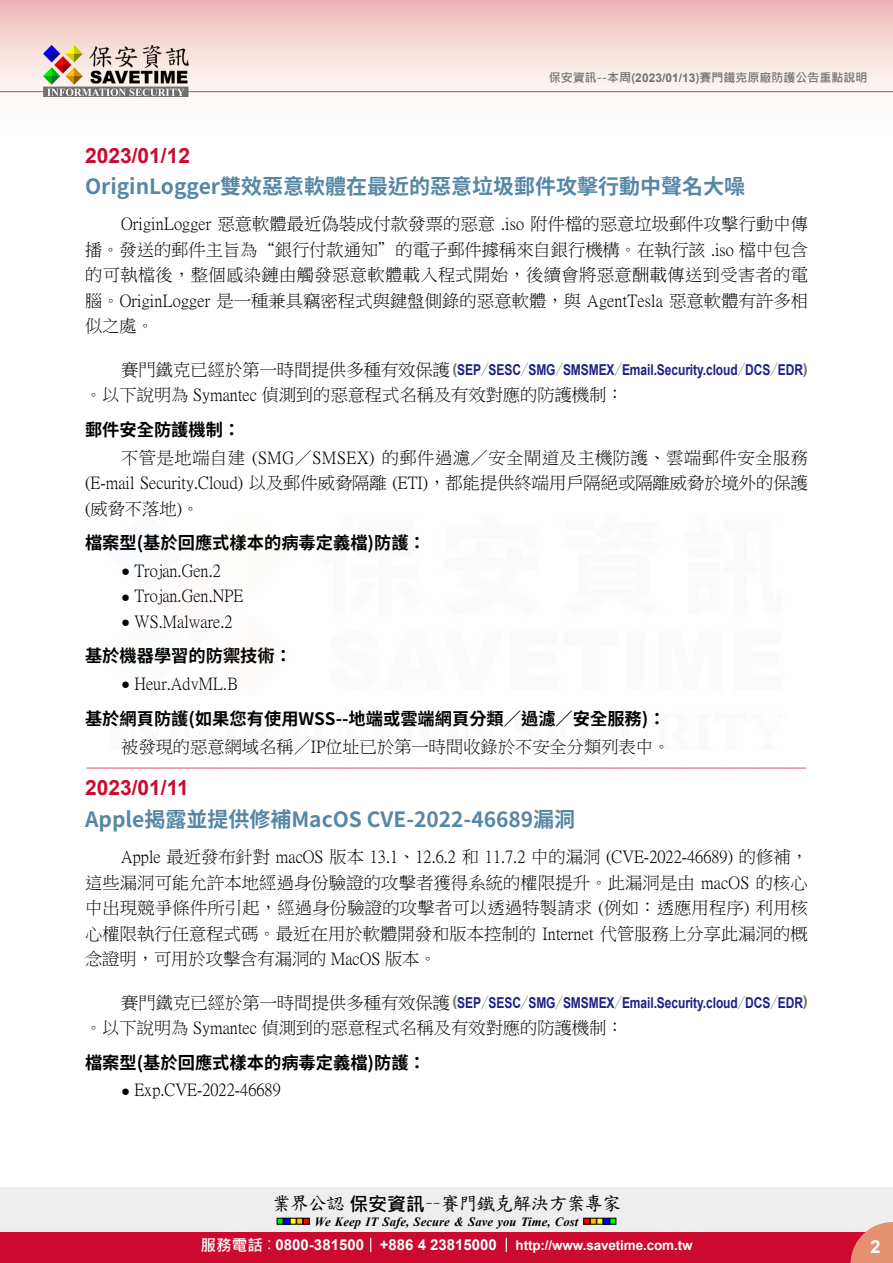
<style>
.page{position:relative;width:893px;height:1263px;background:#fff}
.page>*{position:absolute;margin:0;border:0;box-sizing:border-box;transform-origin:0 0}
.t1{font:700 21px "Source Han Sans TW";color:#5687a5}
.t2{font:700 21px "Arial";color:#cc0a2f}
.t3{font:18.9px "DF Kai Shu SB Estd BF";letter-spacing:-.05em;color:#000}
.t4{font:700 18px "Arial";color:#fff}
.t5{font:17.25px/25.5px "P Ming Li U";color:#000;text-align:justify}
.t6{font:700 17.25px "Source Han Sans TW";color:#000}
.t7{font:16.5px "DF Kai Shu SB Estd BF";color:#cc0a2f}
.t8{font:700 15px "Arial";letter-spacing:-.005em;color:#1d2088;scale:.8 1}
.t9{font:700 13.5px "Arial";letter-spacing:-.01em;color:#fff}
.t10{font:italic 700 12.6px "Times New Roman";letter-spacing:.005em;color:#000}
.t11{font:700 12px "Microsoft Jheng Hei";color:#727171}
.s1{font-family:"Arial"}
.s2{font-family:"P Ming Li U";font-weight:400;font-size:17.25px;color:#000}
.s3{color:#727171}
.s4{font-family:"Source Han Sans TW";font-weight:800;color:#727171}
.s5{font-family:"Arial";font-size:15px}
.s6{font-family:"Microsoft Jheng Hei";font-weight:700}
.s7{font-family:"Microsoft Jheng Hei";font-size:15.6px}
.s8{font-family:"Microsoft Jheng Hei";font-weight:400;font-size:15.6px}
.s9{font-size:15px}
</style>
<div class="page">
<div style="left:0;top:1187px;width:893px;height:49px;background:#eee"></div>
<svg style="left:277px;top:1218px;width:32px;height:6px"></svg>
<svg style="left:584px;top:1218px;width:32px;height:6px"></svg>
<div style="left:0;top:1232px;width:893px;height:31px;background:#cc0a2f"></div>
<svg style="left:850px;top:1222px;width:43px;height:41px"></svg>
<svg style="left:370px;top:1238px;width:1px;height:14px"></svg>
<svg style="left:506px;top:1238px;width:1px;height:14px"></svg>
<div style="left:0;top:0;width:893px;height:141px;background:linear-gradient(to bottom,#efc0bb,#fff)"></div>
<hr style="left:0;top:91px;width:893px;height:1px;background:#727171">
<img style="left:44px;top:46px;width:145px;height:51px">
<p class="t11" style="left:549px;top:70px;width:320px">保安資訊--本周(<span class="s1">2023/01/13</span>)賽門鐵克原廠防護公告重點說明</p>
<p class="t2" style="left:85px;top:140px;width:107px">2023/01/12</p>
<p class="t1" style="left:85px;top:175px;width:662px">OriginLogger雙效惡意軟體在最近的惡意垃圾郵件攻擊行動中聲名大噪</p>
<p class="t5" style="left:85px;top:211px;width:725px;text-indent:36px">OriginLogger 惡意軟體最近偽裝成付款發票的惡意 .iso 附件檔的惡意垃圾郵件攻擊行動中傳播。發送的郵件主旨為“銀行付款通知”的電子郵件據稱來自銀行機構。在執行該 .iso 檔中包含的可執檔後，整個感染鏈由觸發惡意軟體載入程式開始，後續會將惡意酬載傳送到受害者的電腦。OriginLogger 是一種兼具竊密程式與鍵盤側錄的惡意軟體，與 AgentTesla 惡意軟體有許多相似之處。</p>
<p class="t8" style="left:121px;top:359px;width:860px"><span class="s2">賽門鐵克已經於第一時間提供多種有效保護</span><span class="s3">(</span>SEP<span class="s4">／</span>SESC<span class="s4">／</span>SMG<span class="s4">／</span>SMSMEX<span class="s4">／</span>Email.Security.cloud<span class="s4">／</span>DCS<span class="s4">／</span>EDR<span class="s3">)</span></p>
<p class="t5" style="left:85px;top:382px;width:540px">。以下說明為 Symantec 偵測到的惡意程式名稱及有效對應的防護機制：</p>
<p class="t6" style="left:85px;top:420px;width:157px">郵件安全防護機制：</p>
<p class="t5" style="left:85px;top:445px;width:724px;text-indent:36px">不管是地端自建 (SMG／SMSEX) 的郵件過濾／安全閘道及主機防護、雲端郵件安全服務(E-mail Security.Cloud) 以及郵件威脅隔離 (ETI)，都能提供終端用戶隔絕或隔離威脅於境外的保護(威脅不落地)。</p>
<p class="t6" style="left:85px;top:533px;width:342px">檔案型(基於回應式樣本的病毒定義檔)防護：</p>
<p class="t5" style="left:121px;top:558px;width:101px"><span class="s5">●</span> Trojan.Gen.2</p>
<p class="t5" style="left:121px;top:583px;width:124px"><span class="s5">●</span> Trojan.Gen.NPE</p>
<p class="t5" style="left:121px;top:609px;width:113px"><span class="s5">●</span> WS.Malware.2</p>
<p class="t6" style="left:85px;top:646px;width:209px">基於機器學習的防禦技術：</p>
<p class="t5" style="left:121px;top:671px;width:118px"><span class="s5">●</span> Heur.AdvML.B</p>
<p class="t6" style="left:85px;top:708px;width:582px">基於網頁防護(如果您有使用WSS--地端或雲端網頁分類／過濾／安全服務)：</p>
<p class="t5" style="left:121px;top:734px;width:551px">被發現的惡意網域名稱／IP位址已於第一時間收錄於不安全分類列表中。</p>
<p class="t7" style="left:86px;top:760px;width:723px">-------------------------------------------------------------------------------------------------------------</p>
<p class="t2" style="left:85px;top:773px;width:105px">2023/01/11</p>
<p class="t1" style="left:85px;top:807px;width:492px">Apple揭露並提供修補MacOS CVE-2022-46689漏洞</p>
<p class="t5" style="left:85px;top:844px;width:725px;text-indent:36px">Apple 最近發布針對 macOS 版本 13.1、12.6.2 和 11.7.2 中的漏洞 (CVE-2022-46689) 的修補，這些漏洞可能允許本地經過身份驗證的攻擊者獲得系統的權限提升。此漏洞是由 macOS 的核心中出現競爭條件所引起，經過身份驗證的攻擊者可以透過特製請求 (例如：透應用程序) 利用核心權限執行任意程式碼。最近在用於軟體開發和版本控制的 Internet 代管服務上分享此漏洞的概念證明，可用於攻擊含有漏洞的 MacOS 版本。</p>
<p class="t8" style="left:121px;top:992px;width:860px"><span class="s2">賽門鐵克已經於第一時間提供多種有效保護</span><span class="s3">(</span>SEP<span class="s4">／</span>SESC<span class="s4">／</span>SMG<span class="s4">／</span>SMSMEX<span class="s4">／</span>Email.Security.cloud<span class="s4">／</span>DCS<span class="s4">／</span>EDR<span class="s3">)</span></p>
<p class="t5" style="left:85px;top:1015px;width:540px">。以下說明為 Symantec 偵測到的惡意程式名稱及有效對應的防護機制：</p>
<p class="t6" style="left:85px;top:1052px;width:342px">檔案型(基於回應式樣本的病毒定義檔)防護：</p>
<p class="t5" style="left:121px;top:1077px;width:161px"><span class="s5">●</span> Exp.CVE-2022-46689</p>
<p class="t3" style="left:272px;top:1194px;width:351px">業界公認<span class="s6">保安資訊</span>－－賽門鐵克解決方案專家</p>
<p class="t10" style="left:315px;top:1212px;width:265px">We Keep IT Safe, Secure &amp; Save you Time, Cost</p>
<p class="t9" style="left:200px;top:1235px;width:494px"><span class="s7">服務電話</span><span class="s8">：</span><span class="s9">0800-381500 +886 4 23815000</span> http://www.savetime.com.tw</p>
<p class="t4" style="left:870px;top:1234px;width:12px">2</p>
</div>
